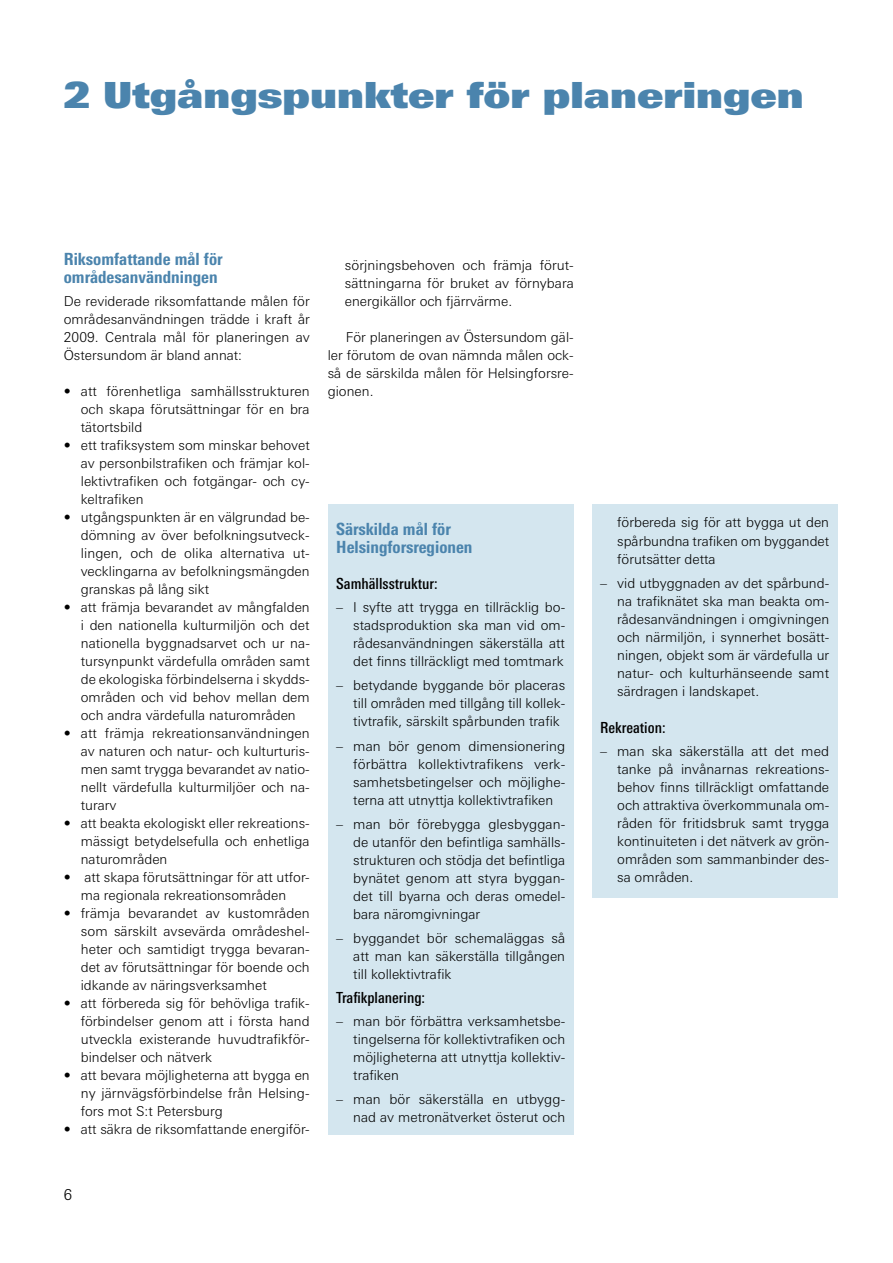
<style>
.page{position:relative;width:893px;height:1263px;background:#fff}
.page>*{position:absolute;margin:0;border:0;box-sizing:border-box;transform-origin:0 0}
.t1{font:36px "LT Univers Basic X Black";color:#4b84ad}
.t2{font:800 condensed 16.8px/18px "LT Univers";color:#4b84ad}
.t3{font:500 condensed 15.3px "LT Univers";color:#000}
.t4{font:300 15px "LT Univers Basic";color:#000}
.t5{font:300 13.65px/18px "LT Univers Basic";color:#000;text-align:justify}
</style>
<div class="page">
<div style="left:328px;top:504px;width:246px;height:630px;background:#d4e6ef"></div>
<div style="left:592px;top:504px;width:246px;height:393px;background:#d4e6ef"></div>
<h1 class="t1" style="left:64px;top:71px;width:741px">2 Utgångspunkter för planeringen</h1>
<p class="t2" style="left:64px;top:250px;width:160px">Riksomfattande mål för områdesanvändningen</p>
<p class="t5" style="left:64px;top:292px;width:248px">De reviderade riksomfattande målen för områdesanvändningen trädde i kraft år 2009. Centrala mål för planeringen av Östersundom är bland annat:</p>
<p class="t5" style="left:81px;top:382px;width:231px;text-indent:-17px">• att förenhetliga samhällsstrukturen och skapa förutsättningar för en bra tätortsbild</p>
<p class="t5" style="left:81px;top:436px;width:230px;text-indent:-17px">• ett trafiksystem som minskar behovet av personbilstrafiken och främjar kol&shy;lektivtrafiken och fotgängar- och cy&shy;keltrafiken</p>
<p class="t5" style="left:81px;top:508px;width:230px;text-indent:-17px">• utgångspunkten är en välgrundad be&shy;dömning av över befolkningsutveck&shy;lingen, och de olika alternativa ut&shy;vecklingarna av befolkningsmängden granskas på lång sikt</p>
<p class="t5" style="left:81px;top:598px;width:231px;text-indent:-17px">• att främja bevarandet av mångfalden i den nationella kulturmiljön och det nationella byggnadsarvet och ur na&shy;tursynpunkt värdefulla områden samt de ekologiska förbindelserna i skydds&shy;områden och vid behov mellan dem och andra värdefulla naturområden</p>
<p class="t5" style="left:81px;top:724px;width:231px;text-indent:-17px">• att främja rekreationsanvändningen av naturen och natur- och kulturturis&shy;men samt trygga bevarandet av natio&shy;nellt värdefulla kulturmiljöer och na&shy;turarv</p>
<p class="t5" style="left:81px;top:814px;width:230px;text-indent:-17px">• att beakta ekologiskt eller rekreations&shy;mässigt betydelsefulla och enhetliga naturområden</p>
<p class="t5" style="left:64px;top:868px;width:247px;text-align:center">• att skapa förutsättningar för att utfor&shy;ma regionala rekreationsområden</p>
<p class="t5" style="left:81px;top:904px;width:231px;text-indent:-17px">• främja bevarandet av kustområden som särskilt avsevärda områdeshel&shy;heter och samtidigt trygga bevaran&shy;det av förutsättningar för boende och idkande av näringsverksamhet</p>
<p class="t5" style="left:81px;top:994px;width:230px;text-indent:-17px">• att förbereda sig för behövliga trafik&shy;förbindelser genom att i första hand utveckla existerande huvudtrafikför&shy;bindelser och nätverk</p>
<p class="t5" style="left:81px;top:1066px;width:230px;text-indent:-17px">• att bevara möjligheterna att bygga en ny järnvägsförbindelse från Helsing&shy;fors mot S:t Petersburg</p>
<p class="t5" style="left:64px;top:1120px;width:247px">• att säkra de riksomfattande energiför-</p>
<p class="t5" style="left:345px;top:256px;width:231px">sörjningsbehoven och främja förut&shy;sättningarna för bruket av förnybara energikällor och fjärrvärme.</p>
<p class="t5" style="left:328px;top:328px;width:247px;text-indent:18px">För planeringen av Östersundom gäl&shy;ler förutom de ovan nämnda målen ock&shy;så de särskilda målen för Helsingforsre&shy;gionen.</p>
<p class="t2" style="left:336px;top:520px;width:138px">Särskilda mål för<br>Helsingforsregionen</p>
<p class="t3" style="left:336px;top:575px;width:103px">Samhällsstruktur:</p>
<p class="t5" style="left:353px;top:598px;width:213px;text-indent:-17px">– I syfte att trygga en tillräcklig bo&shy;stadsproduktion ska man vid om&shy;rådesanvändningen säkerställa att det finns tillräckligt med tomtmark</p>
<p class="t5" style="left:353px;top:676px;width:213px;text-indent:-17px">– betydande byggande bör placeras till områden med tillgång till kollek&shy;tivtrafik, särskilt spårbunden trafik</p>
<p class="t5" style="left:353px;top:736px;width:214px;text-indent:-17px">– man bör genom dimensionering förbättra kollektivtrafikens verk&shy;samhetsbetingelser och möjlighe&shy;terna att utnyttja kollektivtrafiken</p>
<p class="t5" style="left:353px;top:815px;width:214px;text-indent:-17px">– man bör förebygga glesbyggan&shy;de utanför den befintliga samhälls&shy;strukturen och stödja det befintliga bynätet genom att styra byggan&shy;det till byarna och deras omedel&shy;bara näromgivningar</p>
<p class="t5" style="left:353px;top:929px;width:213px;text-indent:-17px">– byggandet bör schemaläggas så att man kan säkerställa tillgången till kollektivtrafik</p>
<p class="t3" style="left:336px;top:989px;width:90px">Trafikplanering:</p>
<p class="t5" style="left:353px;top:1012px;width:213px;text-indent:-17px">– man bör förbättra verksamhetsbe&shy;tingelserna för kollektivtrafiken och möjligheterna att utnyttja kollektiv&shy;trafiken</p>
<p class="t5" style="left:336px;top:1090px;width:230px;text-align:right">– man bör säkerställa en utbygg&shy;nad av metronätverket österut och</p>
<p class="t4" style="left:64px;top:1186px;width:10px">6</p>
<p class="t5" style="left:617px;top:513px;width:213px">förbereda sig för att bygga ut den spårbundna trafiken om byggandet förutsätter detta</p>
<p class="t5" style="left:617px;top:574px;width:213px;text-indent:-17px">– vid utbyggnaden av det spårbund&shy;na trafiknätet ska man beakta om&shy;rådesanvändningen i omgivningen och närmiljön, i synnerhet bosätt&shy;ningen, objekt som är värdefulla ur natur- och kulturhänseende samt särdragen i landskapet.</p>
<p class="t3" style="left:600px;top:719px;width:67px">Rekreation:</p>
<p class="t5" style="left:617px;top:742px;width:214px;text-indent:-17px">– man ska säkerställa att det med tanke på invånarnas rekreations&shy;behov finns tillräckligt omfattande och attraktiva överkommunala om&shy;råden för fritidsbruk samt trygga kontinuiteten i det nätverk av grön&shy;områden som sammanbinder des&shy;sa områden.</p>
</div>
